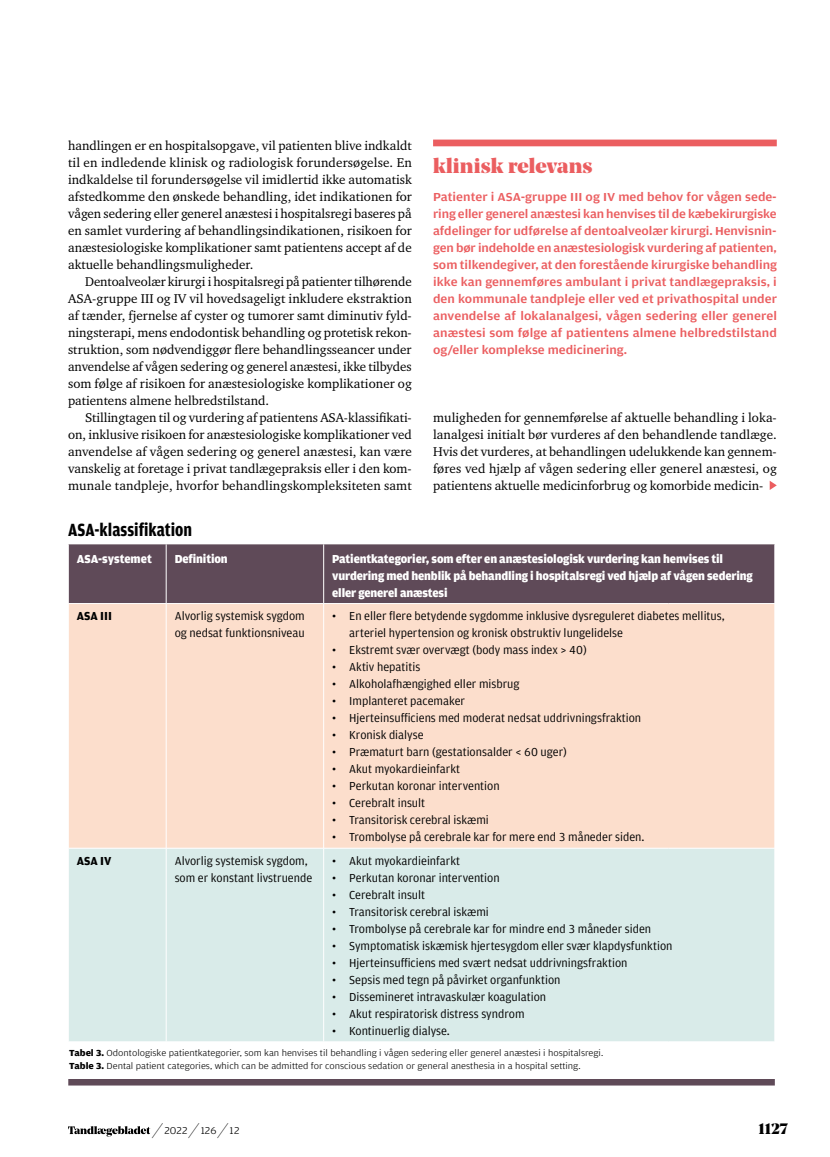
<style>
.page{position:relative;width:830px;height:1157px;background:#fff}
.page>*{position:absolute;margin:0;border:0;box-sizing:border-box;transform-origin:0 0}
.t1{font:900 21px "Noe Display";letter-spacing:.01em;color:#eb5e60}
.t2{font:700 18.75px "Amplitude Condensed";color:#000}
.t3{font:900 15px "Noe Display";color:#000}
.t4{font:13.05px/17px "Charter ITC Std";color:#000;text-align:justify}
.t5{font:12.3px/17px "Amplitude";color:#000}
.t6{font:500 12.3px/17px "Amplitude Wide";color:#eb5e60;text-align:justify}
.t7{font:900 12.3px/17px "Amplitude";letter-spacing:-.01em;color:#fff}
.t8{font:700 12.3px "Amplitude";color:#000}
.t9{font:300 10.5px "Amplitude Wide";letter-spacing:.015em;color:#000}
.t10{font:300 9.3px/12.5px "Amplitude Wide";color:#000}
.s1{font-weight:700}
.s2{font-family:"Noe Display";font-weight:900;font-size:21px}
</style>
<div class="page">
<div style="left:433px;top:140px;width:343px;height:6px;background:#eb5e60"></div>
<div style="left:68px;top:544px;width:706px;height:541px;background:#5f4a58"></div>
<div style="left:69px;top:604px;width:705px;height:244px;background:#fcdecc"></div>
<div style="left:69px;top:849px;width:705px;height:192px;background:#d9ebe9"></div>
<div style="left:68px;top:1041px;width:706px;height:37px;background:#fff"></div>
<hr style="left:323px;top:604px;width:1px;height:244px;background:#fff">
<hr style="left:323px;top:848px;width:1px;height:193px;background:#fff">
<hr style="left:323px;top:603px;width:345px;height:1px;background:#fff">
<hr style="left:668px;top:603px;width:106px;height:1px;background:#fff">
<hr style="left:323px;top:848px;width:345px;height:1px;background:#fff">
<hr style="left:668px;top:848px;width:106px;height:1px;background:#fff">
<hr style="left:323px;top:544px;width:1px;height:59px;background:#fff">
<hr style="left:166px;top:603px;width:157px;height:1px;background:#fff">
<hr style="left:166px;top:848px;width:157px;height:1px;background:#fff">
<hr style="left:68px;top:544px;width:1px;height:59px;background:#fff">
<hr style="left:166px;top:544px;width:1px;height:59px;background:#fff">
<hr style="left:68px;top:603px;width:98px;height:1px;background:#fff">
<hr style="left:68px;top:604px;width:1px;height:244px;background:#fff">
<hr style="left:166px;top:604px;width:1px;height:244px;background:#fff">
<hr style="left:68px;top:848px;width:98px;height:1px;background:#fff">
<hr style="left:68px;top:848px;width:1px;height:193px;background:#fff">
<hr style="left:166px;top:848px;width:1px;height:193px;background:#fff">
<svg style="left:769px;top:481px;width:7px;height:9px"></svg>
<svg style="left:68px;top:1126px;width:82px;height:10px"></svg>
<p class="t4" style="left:68px;top:137px;width:345px">handlingen er en hospitalsopgave, vil patienten blive indkaldt til en indledende klinisk og radiologisk forundersøgelse. En indkaldelse til forundersøgelse vil imidlertid ikke automatisk afstedkomme den ønskede behandling, idet indikationen for vågen sedering eller generel anæstesi i hospitalsregi baseres på en samlet vurdering af behandlingsindikationen, risikoen for anæstesiologiske komplikationer samt patientens accept af de aktuelle behandlingsmuligheder.</p>
<p class="t4" style="left:68px;top:273px;width:345px;text-indent:17px">Dentoalveolær kirurgi i hospitalsregi på patienter tilhørende ASA-gruppe III og IV vil hovedsageligt inkludere ekstraktion af tænder, fjernelse af cyster og tumorer samt diminutiv fyld&shy;ningsterapi, mens endodontisk behandling og protetisk rekon&shy;struktion, som nødvendiggør flere behandlingsseancer under anvendelse af vågen sedering og generel anæstesi, ikke tilbydes som følge af risikoen for anæstesiologiske komplikationer og patientens almene helbredstilstand.</p>
<p class="t4" style="left:68px;top:409px;width:345px;text-indent:17px">Stillingtagen til og vurdering af patientens ASA-klassifikati&shy;on, inklusive risikoen for anæstesiologiske komplikationer ved anvendelse af vågen sedering og generel anæstesi, kan være vanskelig at foretage i privat tandlægepraksis eller i den kom&shy;munale tandpleje, hvorfor behandlingskompleksiteten samt</p>
<p class="t4" style="left:433px;top:409px;width:345px">muligheden for gennemførelse af aktuelle behandling i loka&shy;lanalgesi initialt bør vurderes af den behandlende tandlæge.<br>Hvis det vurderes, at behandlingen udelukkende kan gennem&shy;føres ved hjælp af vågen sedering eller generel anæstesi, og patientens aktuelle medicinforbrug og komorbide medicin-</p>
<h1 class="t1" style="left:433px;top:152px;width:161px">klinisk relevans</h1>
<p class="t6" style="left:433px;top:188px;width:345px">Patienter i ASA-gruppe III og IV med behov for vågen sede&shy;ring eller generel anæstesi kan henvises til de kæbekirurgiske afdelinger for udførelse af dentoalveolær kirurgi. Henvisnin&shy;gen bør indeholde en anæstesiologisk vurdering af patienten, som tilkendegiver, at den forestående kirurgiske behandling ikke kan gennemføres ambulant i privat tandlægepraksis, i den kommunale tandpleje eller ved et privathospital under anvendelse af lokalanalgesi, vågen sedering eller generel anæstesi som følge af patientens almene helbredstilstand og/eller komplekse medicinering.</p>
<h2 class="t2" style="left:68px;top:519px;width:125px">ASA-klassifikation</h2>
<p class="t7" style="left:77px;top:550px;width:76px">ASA-systemet</p>
<p class="t7" style="left:175px;top:550px;width:55px">Definition</p>
<p class="t7" style="left:332px;top:550px;width:422px">Patientkategorier, som efter en anæstesiologisk vurdering kan henvises til vurdering med henblik på behandling i hospitalsregi ved hjælp af vågen sedering eller generel anæstesi</p>
<p class="t8" style="left:77px;top:609px;width:37px">ASA III</p>
<p class="t5" style="left:175px;top:607px;width:132px">Alvorlig systemisk sygdom og nedsat funktionsniveau</p>
<p class="t5" style="left:349px;top:607px;width:377px;text-indent:-17px">• En eller flere betydende sygdomme inklusive dysreguleret diabetes mellitus, arteriel hypertension og kronisk obstruktiv lungelidelse</p>
<p class="t5" style="left:332px;top:642px;width:256px">• Ekstremt svær overvægt (body mass index &gt; 40)</p>
<p class="t5" style="left:332px;top:659px;width:90px">• Aktiv hepatitis</p>
<p class="t5" style="left:332px;top:676px;width:189px">• Alkoholafhængighed eller misbrug</p>
<p class="t5" style="left:332px;top:693px;width:134px">• Implanteret pacemaker</p>
<p class="t5" style="left:332px;top:710px;width:310px">• Hjerteinsufficiens med moderat nedsat uddrivningsfraktion</p>
<p class="t5" style="left:332px;top:727px;width:93px">• Kronisk dialyse</p>
<p class="t5" style="left:332px;top:744px;width:236px">• Præmaturt barn (gestationsalder &lt; 60 uger)</p>
<p class="t5" style="left:332px;top:761px;width:129px">• Akut myokardieinfarkt</p>
<p class="t5" style="left:332px;top:778px;width:169px">• Perkutan koronar intervention</p>
<p class="t5" style="left:332px;top:795px;width:94px">• Cerebralt insult</p>
<p class="t5" style="left:332px;top:812px;width:158px">• Transitorisk cerebral iskæmi</p>
<p class="t5" style="left:332px;top:829px;width:314px">• Trombolyse på cerebrale kar for mere end 3 måneder siden.</p>
<p class="t8" style="left:77px;top:854px;width:36px">ASA IV</p>
<p class="t5" style="left:175px;top:852px;width:139px">Alvorlig systemisk sygdom, som er konstant livstruende</p>
<p class="t5" style="left:332px;top:852px;width:129px">• Akut myokardieinfarkt</p>
<p class="t5" style="left:332px;top:869px;width:169px">• Perkutan koronar intervention</p>
<p class="t5" style="left:332px;top:886px;width:94px">• Cerebralt insult</p>
<p class="t5" style="left:332px;top:903px;width:158px">• Transitorisk cerebral iskæmi</p>
<p class="t5" style="left:332px;top:920px;width:320px">• Trombolyse på cerebrale kar for mindre end 3 måneder siden</p>
<p class="t5" style="left:332px;top:937px;width:341px">• Symptomatisk iskæmisk hjertesygdom eller svær klapdysfunktion</p>
<p class="t5" style="left:332px;top:954px;width:297px">• Hjerteinsufficiens med svært nedsat uddrivningsfraktion</p>
<p class="t5" style="left:332px;top:971px;width:230px">• Sepsis med tegn på påvirket organfunktion</p>
<p class="t5" style="left:332px;top:988px;width:215px">• Dissemineret intravaskulær koagulation</p>
<p class="t5" style="left:332px;top:1005px;width:194px">• Akut respiratorisk distress syndrom</p>
<p class="t5" style="left:332px;top:1022px;width:119px">• Kontinuerlig dialyse.</p>
<p class="t10" style="left:69px;top:1047px;width:535px"><span class="s1">Tabel 3.</span> Odontologiske patientkategorier, som kan henvises til behandling i vågen sedering eller generel anæstesi i hospitalsregi.<br><span class="s1">Table 3.</span> Dental patient categories, which can be admitted for conscious sedation or general anesthesia in a hospital setting.</p>
<p class="t9" style="left:157px;top:1124px;width:84px"><span class="s2">∕</span> 2022 <span class="s2">∕</span> 126 <span class="s2">∕</span> 12</p>
<p class="t3" style="left:758px;top:1118px;width:31px">1127</p>
</div>
